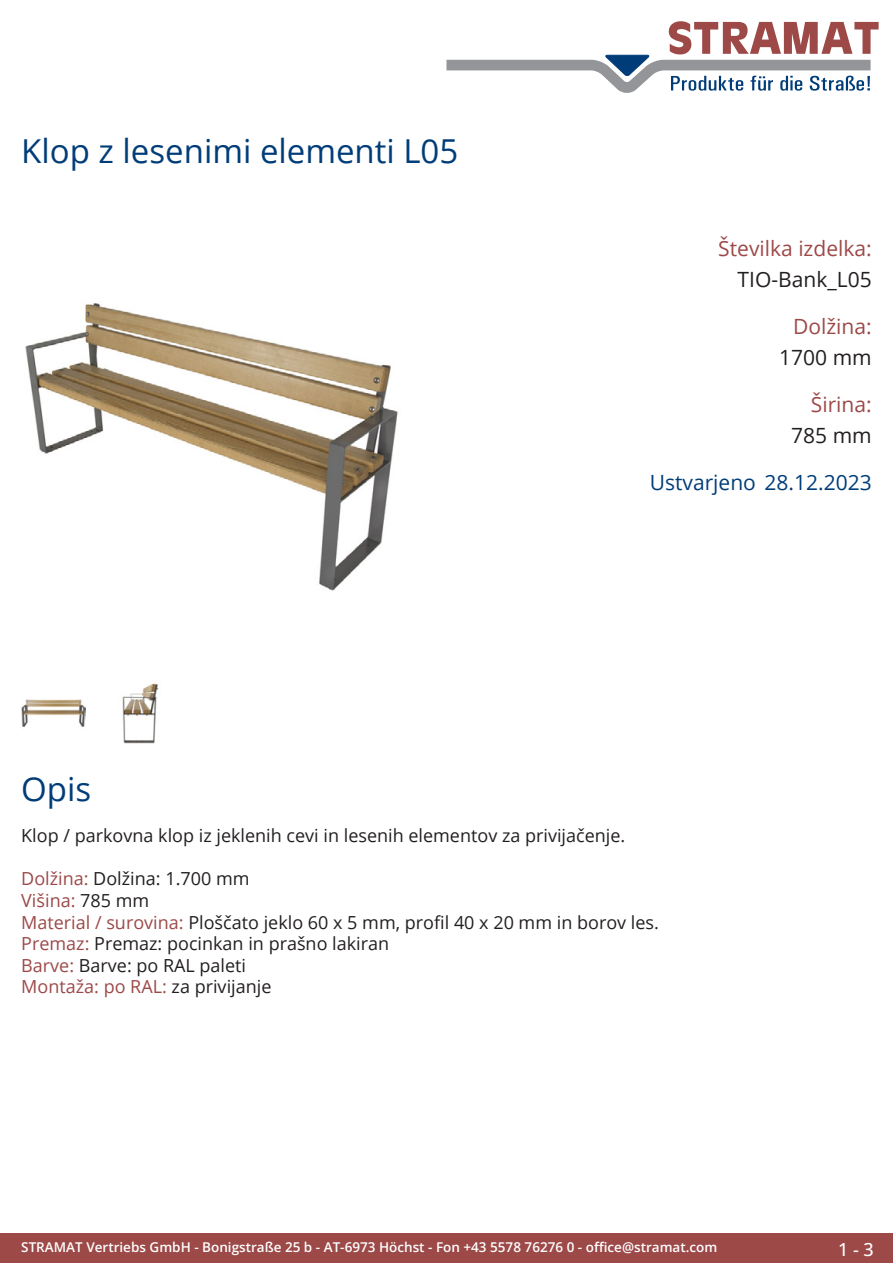
<style>
.page{position:relative;width:893px;height:1263px;background:#fff}
.page>*{position:absolute;margin:0;border:0;box-sizing:border-box;transform-origin:0 0}
.Produkttitel{font:33px "Open Sans";color:#003d78}
.TechDaten_Überschrif{font:21px "Open Sans";color:#9c4948}
.TechDaten_Inhalt{font:21px "Open Sans";color:#231f20}
.Erstellungsdatum{font:21px "Open Sans";color:#003d78}
.Beschreibung_Text{font:18px/21.6px "Open Sans";color:#231f20}
.t1{font:500 18px "Open Sans";color:#fff}
.t2{font:600 13.5px "Open Sans";color:#fff}
.s1{color:#9c4948}
</style>
<div class="page">
<div style="left:0;top:1233px;width:893px;height:30px;background:#9c4948"></div>
<svg style="left:446px;top:21px;width:433px;height:72px"></svg>
<img style="left:25px;top:303px;width:373px;height:288px">
<img style="left:21px;top:699px;width:64px;height:28px">
<img style="left:122px;top:683px;width:37px;height:61px">
<p class="Produkttitel" style="left:21px;top:128px;width:439px">Klop z lesenimi elementi L05</p>
<p class="TechDaten_Überschrif" style="left:718px;top:234px;width:155px">Številka izdelka:</p>
<p class="TechDaten_Inhalt" style="left:738px;top:265px;width:136px">TIO-Bank_L05</p>
<p class="TechDaten_Überschrif" style="left:793px;top:312px;width:80px">Dolžina:</p>
<p class="TechDaten_Inhalt" style="left:779px;top:343px;width:94px">1700 mm</p>
<p class="TechDaten_Überschrif" style="left:811px;top:390px;width:62px">Širina:</p>
<p class="TechDaten_Inhalt" style="left:791px;top:421px;width:82px">785 mm</p>
<p class="Erstellungsdatum" style="left:650px;top:468px;width:223px">Ustvarjeno 28.12.2023</p>
<p class="Produkttitel" style="left:21px;top:766px;width:72px">Opis</p>
<p class="Beschreibung_Text" style="left:21px;top:824px;width:606px">Klop / parkovna klop iz jeklenih cevi in lesenih elementov za privijačenje.</p>
<p class="Beschreibung_Text" style="left:21px;top:867px;width:639px"><span class="s1">Dolžina:</span> Dolžina: 1.700 mm<br><span class="s1">Višina:</span> 785 mm<br><span class="s1">Material / surovina:</span> Ploščato jeklo 60 x 5 mm, profil 40 x 20 mm in borov les.<br><span class="s1">Premaz:</span> Premaz: pocinkan in prašno lakiran<br><span class="s1">Barve:</span> Barve: po RAL paleti<br><span class="s1">Montaža: po RAL:</span> za privijanje</p>
<p class="t2" style="left:21px;top:1238px;width:698px">STRAMAT Vertriebs GmbH - Bonigstraße 25 b - AT-6973 Höchst - Fon +43 5578 76276 0 - office@stramat.com</p>
<p class="t1" style="left:838px;top:1237px;width:37px">1 - 3</p>
</div>
